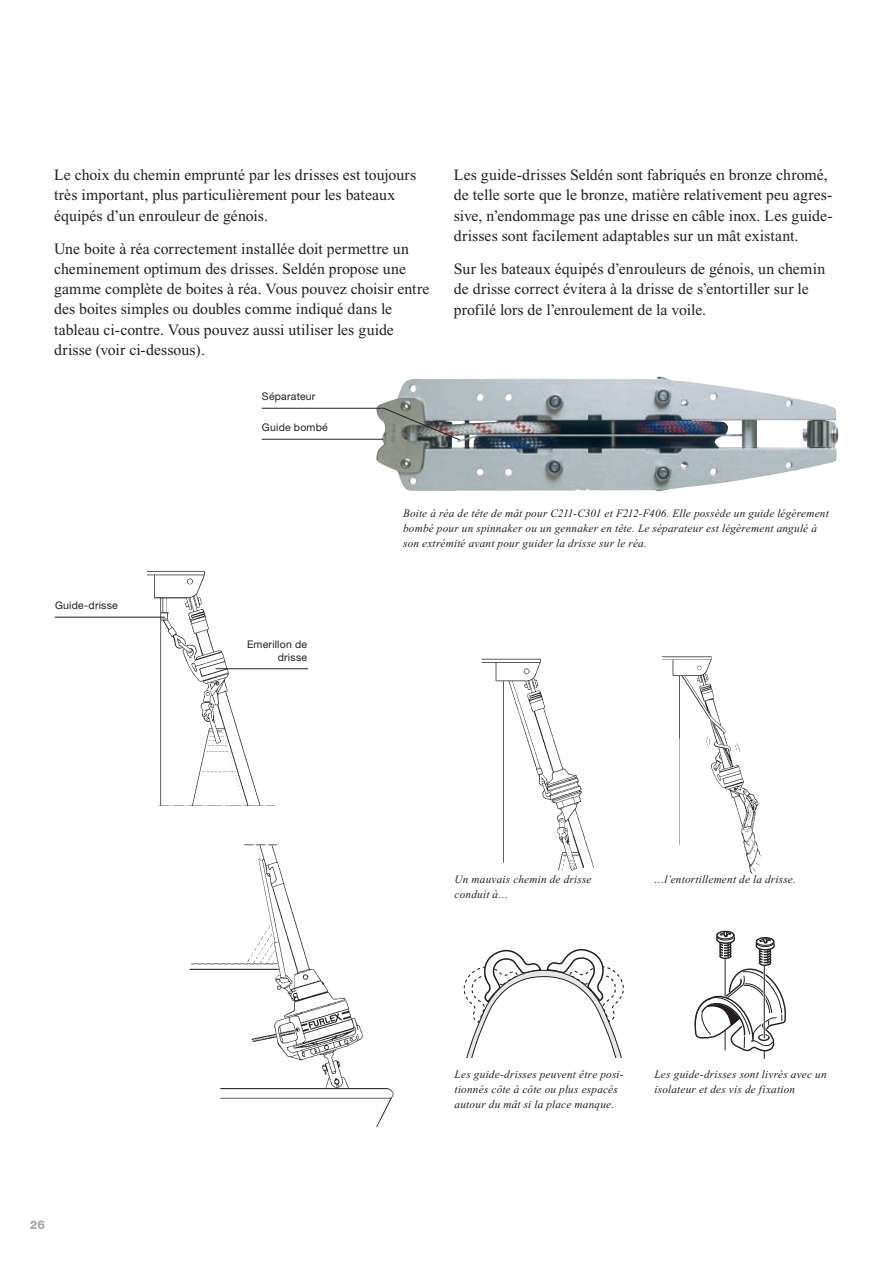
<style>
.page{position:relative;width:893px;height:1263px;background:#fff}
.page>*{position:absolute;margin:0;border:0;box-sizing:border-box;transform-origin:0 0}
.t1{font:15.75px/20.2px "Times New Roman";letter-spacing:.005em;color:#231f20}
.t2{font:800 12px "Helvetica Neue LT Pro";color:#a8a9ad}
.t3{font:italic 11.25px/15px "Times New Roman";letter-spacing:.015em;color:#231f20}
.t4{font:10.5px/13.5px "Helvetica Neue LT Pro";letter-spacing:.02em;color:#231f20;text-align:right}
</style>
<div class="page">
<img style="left:481px;top:658px;width:113px;height:213px">
<img style="left:662px;top:656px;width:99px;height:218px">
<img style="left:376px;top:377px;width:463px;height:114px">
<svg style="left:463px;top:949px;width:161px;height:109px"></svg>
<svg style="left:694px;top:930px;width:92px;height:129px"></svg>
<img style="left:147px;top:571px;width:247px;height:555px">
<hr style="left:262px;top:439px;width:121px;height:1px;background:#231f20">
<hr style="left:262px;top:408px;width:121px;height:1px;background:#231f20">
<svg style="left:383px;top:407px;width:78px;height:34px;background:#858986"></svg>
<hr style="left:55px;top:617px;width:110px;height:1px;background:#231f20">
<hr style="left:216px;top:668px;width:92px;height:1px;background:#231f20">
<p class="t1" style="left:54px;top:165px;width:364px">Le choix du chemin emprunté par les drisses est toujours très important, plus particulièrement pour les bateaux équipés d’un enrouleur de génois.</p>
<p class="t1" style="left:54px;top:238px;width:377px">Une boite à réa correctement installée doit permettre un cheminement optimum des drisses. Seldén propose une gamme complète de boites à réa. Vous pouvez choisir entre des boites simples ou doubles comme indiqué dans le tableau ci-contre. Vous pouvez aussi utiliser les guide drisse (voir ci-dessous).</p>
<p class="t4" style="left:262px;top:390px;width:55px">Séparateur</p>
<p class="t4" style="left:262px;top:421px;width:67px">Guide bombé</p>
<p class="t1" style="left:454px;top:165px;width:380px">Les guide-drisses Seldén sont fabriqués en bronze chromé, de telle sorte que le bronze, matière relativement peu agres&shy;sive, n’endommage pas une drisse en câble inox. Les guide&shy;drisses sont facilement adaptables sur un mât existant.</p>
<p class="t1" style="left:454px;top:259px;width:373px">Sur les bateaux équipés d’enrouleurs de génois, un chemin de drisse correct évitera à la drisse de s’entortiller sur le profilé lors de l’enroulement de la voile.</p>
<p class="t4" style="left:55px;top:599px;width:64px">Guide-drisse</p>
<p class="t4" style="left:247px;top:637px;width:62px">Emerillon de drisse</p>
<p class="t3" style="left:403px;top:506px;width:427px">Boite à réa de tête de mât pour C211-C301 et F212-F406. Elle possède un guide légèrement bombé pour un spinnaker ou un gennaker en tête. Le séparateur est légèrement angulé à son extrémité avant pour guider la drisse sur le réa.</p>
<p class="t2" style="left:30px;top:1217px;width:17px">26</p>
<p class="t3" style="left:455px;top:872px;width:138px">Un mauvais chemin de drisse conduit à…</p>
<p class="t3" style="left:654px;top:872px;width:143px">…l’entortillement de la drisse.</p>
<p class="t3" style="left:455px;top:1067px;width:170px">Les guide-drisses peuvent être posi&shy;tionnés côte à côte ou plus espacés autour du mât si la place manque.</p>
<p class="t3" style="left:654px;top:1067px;width:174px">Les guide-drisses sont livrés avec un isolateur et des vis de fixation</p>
</div>
